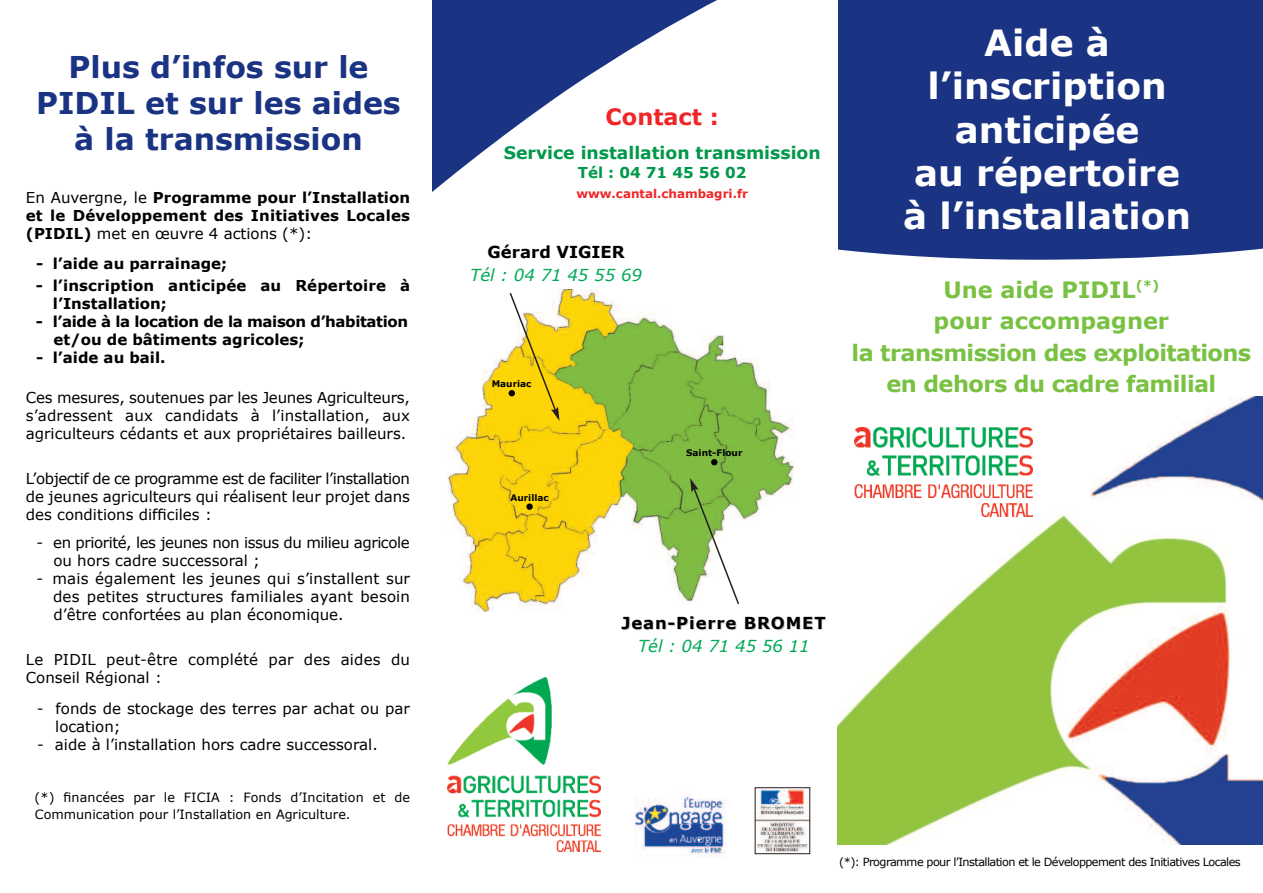
<style>
.page{position:relative;width:1263px;height:893px;background:#fff}
.page>*{position:absolute;margin:0;border:0;box-sizing:border-box;transform-origin:0 0}
.t1{font:700 36px/43.2px "Verdana";color:#fff;text-align:center}
.t2{font:700 30px/36px "Verdana";color:#1a3383;text-align:center}
.t3{font:700 22.5px/31.5px "Verdana";letter-spacing:-.025em;color:#79c142;text-align:center}
.t4{font:700 22.5px "Verdana";color:#ee2628}
.t5{font:700 17.25px "Verdana";color:#00984a}
.t6{font:italic 16.5px "Verdana";color:#00a955}
.t7{font:700 16.5px "Verdana";letter-spacing:.05em;color:#000}
.t8{font:700 16.5px "Verdana";color:#000}
.t9{font:15px/18px "Verdana";color:#000;text-align:justify}
.t10{font:700 15px/18px "Verdana";color:#000;text-align:justify}
.t11{font:15px/18px "Verdana";letter-spacing:-.03em;color:#000}
.t12{font:700 15px/18px "Verdana";letter-spacing:-.025em;color:#000}
.t13{font:700 15px "Verdana";color:#00984a}
.t14{font:12.75px/17px "Verdana";color:#000}
.t15{font:700 12px "Verdana";color:#ee2628}
.t16{font:11.25px "Verdana";letter-spacing:-.05em;color:#000}
.t17{font:700 9px "Verdana";color:#000}
.s1{font-weight:400}
</style>
<div class="page">
<svg style="left:432px;top:0;width:175px;height:192px;fill:#1a3383"></svg>
<svg style="left:607px;top:0;width:656px;height:260px;background:#2a428c"></svg>
<img style="left:838px;top:397px;width:425px;height:447px">
<img style="left:855px;top:417px;width:178px;height:99px">
<img style="left:447px;top:289px;width:347px;height:323px">
<div style="left:731px;top:0;width:107px;height:315px;background:#fff"></div>
<div style="left:639px;top:54px;width:118px;height:201px;background:#fff"></div>
<div style="left:602px;top:134px;width:94px;height:97px;background:#fff"></div>
<svg style="left:690px;top:478px;width:50px;height:128px"></svg>
<img style="left:447px;top:677px;width:153px;height:175px">
<svg style="left:508px;top:291px;width:51px;height:130px"></svg>
<svg style="left:711px;top:459px;width:6px;height:6px"></svg>
<div style="left:526px;top:503px;width:7px;height:7px;background:#000;border-radius:50%"></div>
<img style="left:757px;top:789px;width:51px;height:63px">
<div style="left:755px;top:787px;width:55px;height:67px;border:1px solid #231f20"></div>
<img style="left:634px;top:795px;width:92px;height:62px">
<h2 class="t2" style="left:36px;top:48px;width:366px">Plus d’infos sur le<br>PIDIL et sur les aides à la transmission</h2>
<p class="t10" style="left:26px;top:188px;width:386px"><span class="s1">En Auvergne, le</span> Programme pour l’Installation et le Développement des Initiatives Locales (PIDIL) <span class="s1">met en œuvre 4 actions (*):</span></p>
<p class="t10" style="left:36px;top:254px;width:193px">- l’aide au parrainage;</p>
<p class="t10" style="left:53px;top:276px;width:358px;text-indent:-17px">- l’inscription anticipée au Répertoire à l’Installation;</p>
<p class="t12" style="left:54px;top:312px;width:356px;text-indent:-18px">- l’aide à la location de la maison d’habitation et/ou de bâtiments agricoles;</p>
<p class="t10" style="left:36px;top:348px;width:131px">- l’aide au bail.</p>
<p class="t9" style="left:26px;top:388px;width:386px">Ces mesures, soutenues par les Jeunes Agriculteurs, s’adressent aux candidats à l’installation, aux agriculteurs cédants et aux propriétaires bailleurs.</p>
<p class="t9" style="left:26px;top:469px;width:386px">L’objectif de ce programme est de faciliter l’installation de jeunes agriculteurs qui réalisent leur projet dans des conditions difficiles :</p>
<p class="t11" style="left:53px;top:533px;width:358px;text-indent:-17px">- en priorité, les jeunes non issus du milieu agricole ou hors cadre successoral ;</p>
<p class="t9" style="left:53px;top:569px;width:358px;text-indent:-17px">- mais également les jeunes qui s’installent sur des petites structures familiales ayant besoin d’être confortées au plan économique.</p>
<p class="t9" style="left:26px;top:650px;width:386px">Le PIDIL peut-être complété par des aides du<br>Conseil Régional :</p>
<p class="t9" style="left:55px;top:699px;width:356px;text-indent:-19px">- fonds de stockage des terres par achat ou par location;</p>
<p class="t9" style="left:37px;top:735px;width:342px">- aide à l’installation hors cadre successoral.</p>
<p class="t14" style="left:35px;top:789px;width:377px">(*) financées par le FICIA : Fonds d’Incitation et de<br>Communication pour l’Installation en Agriculture.</p>
<h3 class="t4" style="left:606px;top:103px;width:115px">Contact :</h3>
<p class="t5" style="left:504px;top:142px;width:318px">Service installation transmission</p>
<p class="t13" style="left:578px;top:163px;width:170px">Tél : 04 71 45 56 02</p>
<p class="t15" style="left:576px;top:185px;width:173px">www.cantal.chambagri.fr</p>
<p class="t8" style="left:488px;top:242px;width:139px">Gérard VIGIER</p>
<p class="t6" style="left:470px;top:264px;width:173px">Tél : 04 71 45 55 69</p>
<p class="t17" style="left:492px;top:378px;width:41px">Mauriac</p>
<p class="t17" style="left:510px;top:491px;width:40px">Aurillac</p>
<p class="t17" style="left:686px;top:447px;width:58px">Saint-Flour</p>
<h1 class="t1" style="left:903px;top:20px;width:290px">Aide à l’inscription anticipée<br>au répertoire à l’installation</h1>
<h3 class="t3" style="left:851px;top:273px;width:401px">Une aide PIDIL<sup>(*)<br></sup>pour accompagner<br>la transmission des exploitations en dehors du cadre familial</h3>
<p class="t7" style="left:621px;top:613px;width:206px">Jean-Pierre BROMET</p>
<p class="t6" style="left:638px;top:635px;width:173px">Tél : 04 71 45 56 11</p>
<p class="t16" style="left:839px;top:854px;width:403px">(*): Programme pour l’Installation et le Développement des Initiatives Locales</p>
</div>
